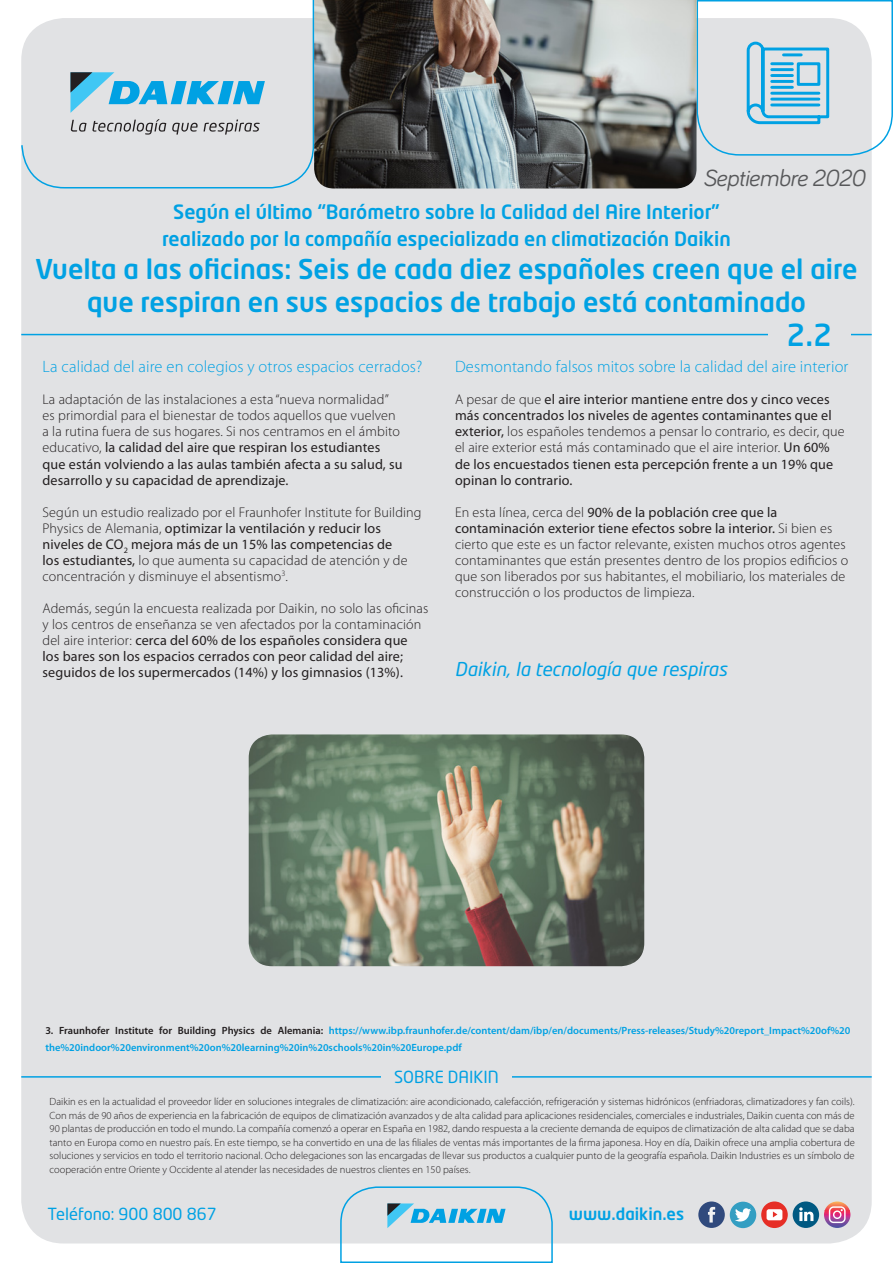
<style>
.page{position:relative;width:893px;height:1263px;background:#fff}
.page>*{position:absolute;margin:0;border:0;box-sizing:border-box;transform-origin:0 0}
.t1{font:500 30px "Neo Tech Std";color:#00a1e3}
.t2{font:500 27px/33px "Neo Tech Std";color:#00a1e3;text-align:center}
.t3{font:italic 24px "Bariol";letter-spacing:-.02em;color:#57585a}
.t4{font:500 19.5px/27px "Neo Tech Std";color:#00a1e3;text-align:center}
.t5{font:italic 18.75px "Neo Tech Std";color:#00a1e3}
.t6{font:300 16.5px "Myriad Pro";letter-spacing:.01em;color:#00a1e3}
.t7{font:16.5px "Neo Tech Std";color:#00a1e3}
.t8{font:500 16.5px "Neo Tech Std";color:#00a1e3}
.t9{font:300 14.1px/16px "Myriad Pro";letter-spacing:.01em;color:#231f20}
.t10{font:14.1px/16px "Myriad Pro";letter-spacing:.01em;color:#231f20}
.t11{font:300 10.5px/13.5px "Myriad Pro";color:#231f20;text-align:justify}
.t12{font:600 10.5px/16.5px "Myriad Pro";color:#00a1e3}
.s1{font-weight:400}
.s2{font-weight:300}
.s3{color:#231f20}
</style>
<div class="page">
<div style="left:21px;top:18px;width:851px;height:1225px;background:#e1e2e4;border-radius:43px"></div>
<img style="left:315px;top:0;width:381px;height:188px">
<svg style="left:21px;top:0;width:294px;height:189px"></svg>
<svg style="left:696px;top:0;width:197px;height:156px"></svg>
<svg style="left:339px;top:1186px;width:215px;height:77px"></svg>
<div style="left:793px;top:1201px;width:26px;height:27px;background:#005982;border-radius:50%"></div>
<svg style="left:799px;top:1207px;width:14px;height:14px"></svg>
<div style="left:730px;top:1202px;width:26px;height:26px;background:#339ec2;border-radius:50%"></div>
<svg style="left:735px;top:1208px;width:16px;height:13px"></svg>
<svg style="left:761px;top:1201px;width:27px;height:27px"></svg>
<svg style="left:766px;top:1209px;width:16px;height:11px"></svg>
<div style="left:698px;top:1201px;width:27px;height:27px;background:#304a7d;border-radius:50%"></div>
<svg style="left:708px;top:1207px;width:7px;height:15px"></svg>
<svg style="left:824px;top:1201px;width:26px;height:27px"></svg>
<svg style="left:829px;top:1206px;width:17px;height:17px"></svg>
<hr style="left:21px;top:1076px;width:851px;height:1px;background:#00a1e3">
<div style="left:381px;top:1070px;width:131px;height:13px;background:#e1e2e4"></div>
<svg style="left:70px;top:72px;width:195px;height:41px"></svg>
<svg style="left:71px;top:119px;width:189px;height:16px"></svg>
<img style="left:249px;top:734px;width:395px;height:232px">
<hr style="left:21px;top:334px;width:851px;height:1px;background:#00a1e3">
<div style="left:768px;top:323px;width:82px;height:23px;background:#e1e2e4"></div>
<p class="t3" style="left:703px;top:162px;width:164px">Septiembre 2020</p>
<p class="t4" style="left:162px;top:197px;width:570px">Según el último “Barómetro sobre la Calidad del Aire Interior” realizado por la compañía especializada en climatización Daikin</p>
<p class="t2" style="left:36px;top:252px;width:824px">Vuelta a las oficinas: Seis de cada diez españoles creen que el aire que respiran en sus espacios de trabajo está contaminado</p>
<p class="t6" style="left:43px;top:357px;width:382px">La calidad del aire en colegios y otros espacios cerrados?</p>
<p class="t9" style="left:43px;top:391px;width:362px">La adaptación de las instalaciones a esta “nueva normalidad” es primordial para el bienestar de todos aquellos que vuelven a la rutina fuera de sus hogares. Si nos centramos en el ámbito educativo, <span class="s1">la calidad del aire que respiran los estudiantes que están volviendo a las aulas también afecta a su salud, su desarrollo y su capacidad de aprendizaje.</span></p>
<p class="t9" style="left:43px;top:504px;width:381px">Según un estudio realizado por el Fraunhofer Institute for Building Physics de Alemania, <span class="s1">optimizar la ventilación y reducir los niveles de CO</span><sub>2</sub> <span class="s1">mejora más de un 15% las competencias de<br>los estudiantes,</span> lo que aumenta su capacidad de atención y de concentración y disminuye el absentismo<sup>3</sup>.</p>
<p class="t10" style="left:43px;top:600px;width:387px"><span class="s2">Además, según la encuesta realizada por Daikin, no solo las oficinas y los centros de enseñanza se ven afectados por la contaminación del aire interior:</span> cerca del 60% de los españoles considera que<br>los bares son los espacios cerrados con peor calidad del aire; seguidos de los supermercados (14%) y los gimnasios (13%).</p>
<p class="t1" style="left:786px;top:316px;width:47px">2.2</p>
<p class="t6" style="left:455px;top:357px;width:395px">Desmontando falsos mitos sobre la calidad del aire interior</p>
<p class="t10" style="left:455px;top:391px;width:391px"><span class="s2">A pesar de que</span> el aire interior mantiene entre dos y cinco veces más concentrados los niveles de agentes contaminantes que el exterior, <span class="s2">los españoles tendemos a pensar lo contrario, es decir, que el aire exterior está más contaminado que el aire interior.</span> Un 60% de los encuestados tienen esta percepción frente a un 19% que opinan lo contrario.</p>
<p class="t9" style="left:455px;top:504px;width:395px">En esta línea, cerca del <span class="s1">90% de la población cree que la contaminación exterior tiene efectos sobre la interior.</span> Si bien es cierto que este es un factor relevante, existen muchos otros agentes contaminantes que están presentes dentro de los propios edificios o que son liberados por sus habitantes, el mobiliario, los materiales de construcción o los productos de limpieza.</p>
<p class="t5" style="left:455px;top:658px;width:274px">Daikin, la tecnología que respiras</p>
<p class="t12" style="left:45px;top:1022px;width:807px"><span class="s3">3. Fraunhofer Institute for Building Physics de Alemania:</span> https://www.ibp.fraunhofer.de/content/dam/ibp/en/documents/Press-releases/Study%20report_Impact%20of%20 the%20indoor%20environment%20on%20learning%20in%20schools%20in%20Europe.pdf</p>
<p class="t7" style="left:394px;top:1067px;width:106px">SOBRE DAIKIN</p>
<p class="t11" style="left:50px;top:1095px;width:807px">Daikin es en la actualidad el proveedor líder en soluciones integrales de climatización: aire acondicionado, calefacción, refrigeración y sistemas hidrónicos (enfriadoras, climatizadores y fan coils).<br>Con más de 90 años de experiencia en la fabricación de equipos de climatización avanzados y de alta calidad para aplicaciones residenciales, comerciales e industriales, Daikin cuenta con más de 90 plantas de producción en todo el mundo. La compañía comenzó a operar en España en 1982, dando respuesta a la creciente demanda de equipos de climatización de alta calidad que se daba tanto en Europa como en nuestro país. En este tiempo, se ha convertido en una de las filiales de ventas más importantes de la firma japonesa. Hoy en día, Daikin ofrece una amplia cobertura de soluciones y servicios en todo el territorio nacional. Ocho delegaciones son las encargadas de llevar sus productos a cualquier punto de la geografía española. Daikin Industries es un símbolo de cooperación entre Oriente y Occidente al atender las necesidades de nuestros clientes en 150 países.</p>
<p class="t7" style="left:48px;top:1204px;width:171px">Teléfono: 900 800 867</p>
<p class="t8" style="left:569px;top:1204px;width:117px">www.daikin.es</p>
</div>
